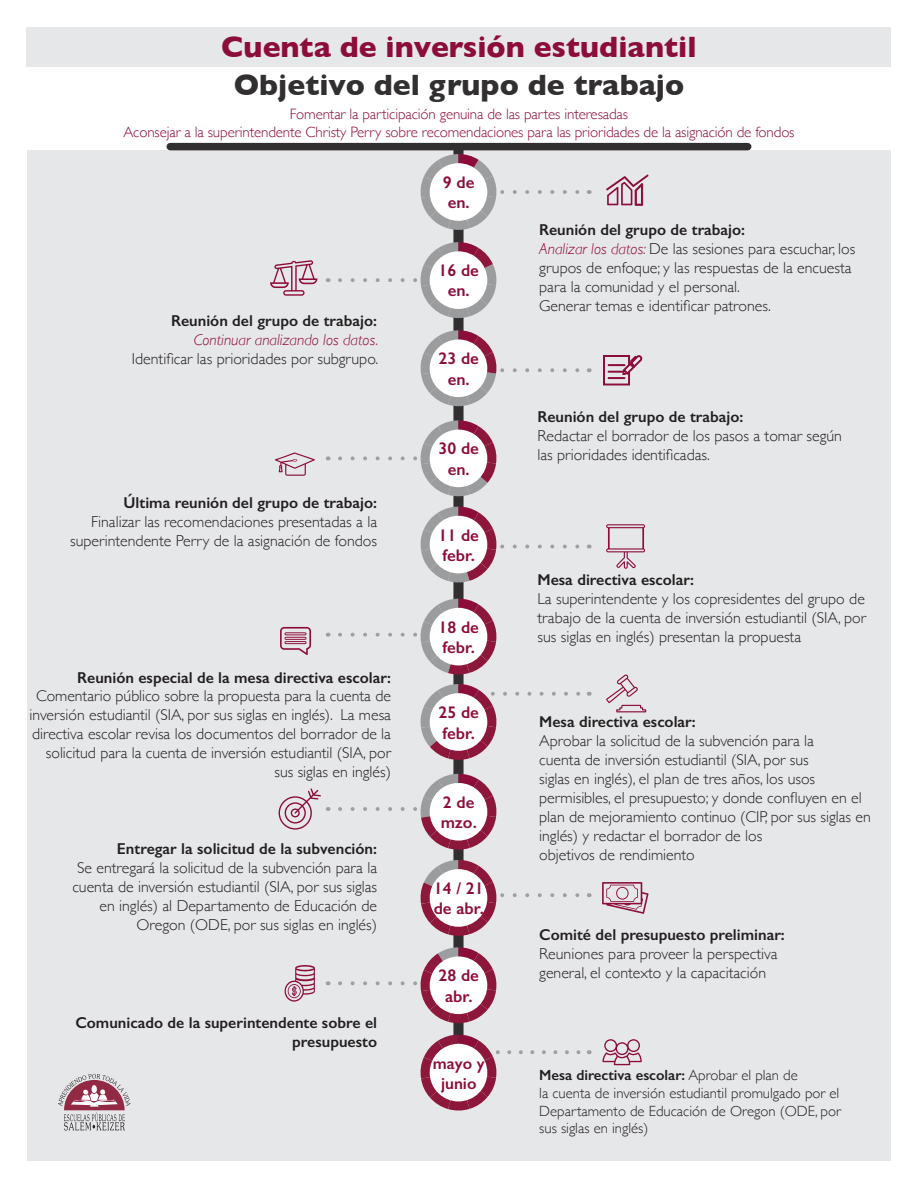
<style>
.page{position:relative;width:918px;height:1188px;background:#fff}
.page>*{position:absolute;margin:0;border:0;box-sizing:border-box;transform-origin:0 0}
.t1{font:700 30px "Gill Sans";color:#8d0d3a}
.t2{font:700 30px "Gill Sans";color:#312f30}
.t3{font:600 16.95px/20.2px "Gill Sans";color:#8d0d3a}
.t4{font:600 16.5px/19.8px "Gill Sans";color:#8d0d3a;text-align:center}
.t5{font:300 15.9px/19px "Gill Sans";color:#231f20}
.t6{font:600 15.9px/19px "Gill Sans";color:#231f20;text-align:right}
.t7{font:300 15.75px/18.9px "Gill Sans";color:#231f20;text-align:right}
.t8{font:300 15px/18px "Gill Sans";letter-spacing:-.01em;color:#8d0d3a;text-align:center}
.t9{font:300 14.7px/17.7px "Gill Sans";color:#231f20}
.s1{font-weight:600}
.s2{font-style:italic;color:#8e0c3a}
</style>
<div class="page">
<div style="left:27px;top:27px;width:864px;height:39px;background:#e6e7e9"></div>
<div style="left:27px;top:150px;width:864px;height:1011px;background:#e6e7e9"></div>
<div style="left:453px;top:148px;width:11px;height:890px;background:#312f30"></div>
<svg style="left:340px;top:947px;width:157px;height:77px"></svg>
<svg style="left:420px;top:860px;width:160px;height:76px"></svg>
<svg style="left:340px;top:420px;width:157px;height:77px"></svg>
<svg style="left:340px;top:774px;width:157px;height:76px"></svg>
<svg style="left:420px;top:684px;width:160px;height:77px"></svg>
<svg style="left:340px;top:599px;width:157px;height:76px"></svg>
<svg style="left:420px;top:507px;width:160px;height:76px"></svg>
<svg style="left:420px;top:330px;width:160px;height:77px"></svg>
<svg style="left:340px;top:242px;width:157px;height:77px"></svg>
<div style="left:170px;top:143px;width:578px;height:7px;background:#312f30"></div>
<svg style="left:420px;top:154px;width:160px;height:77px"></svg>
<div style="left:430px;top:163px;width:57px;height:58px;background:#fff;border-radius:50%"></div>
<div style="left:430px;top:251px;width:57px;height:58px;background:#fff;border-radius:50%"></div>
<div style="left:430px;top:339px;width:57px;height:58px;background:#fff;border-radius:50%"></div>
<div style="left:430px;top:430px;width:57px;height:57px;background:#fff;border-radius:50%"></div>
<div style="left:430px;top:516px;width:57px;height:57px;background:#fff;border-radius:50%"></div>
<div style="left:430px;top:608px;width:57px;height:57px;background:#fff;border-radius:50%"></div>
<div style="left:430px;top:693px;width:57px;height:58px;background:#fff;border-radius:50%"></div>
<div style="left:430px;top:783px;width:57px;height:58px;background:#fff;border-radius:50%"></div>
<div style="left:430px;top:869px;width:57px;height:58px;background:#fff;border-radius:50%"></div>
<div style="left:430px;top:956px;width:57px;height:58px;background:#fff;border-radius:50%"></div>
<svg style="left:58px;top:1074px;width:73px;height:57px"></svg>
<svg style="left:420px;top:1035px;width:161px;height:76px"></svg>
<div style="left:430px;top:1044px;width:57px;height:57px;background:#fff;border-radius:50%"></div>
<svg style="left:603px;top:355px;width:40px;height:31px"></svg>
<svg style="left:275px;top:452px;width:40px;height:24px"></svg>
<svg style="left:279px;top:788px;width:42px;height:42px"></svg>
<svg style="left:606px;top:524px;width:39px;height:45px"></svg>
<svg style="left:606px;top:674px;width:40px;height:38px"></svg>
<svg style="left:602px;top:882px;width:47px;height:32px"></svg>
<svg style="left:285px;top:965px;width:30px;height:37px"></svg>
<svg style="left:602px;top:1039px;width:40px;height:26px"></svg>
<svg style="left:606px;top:174px;width:43px;height:32px"></svg>
<svg style="left:270px;top:260px;width:47px;height:36px"></svg>
<svg style="left:280px;top:627px;width:31px;height:28px"></svg>
<p class="t1" style="left:221px;top:23px;width:477px">Cuenta de inversión estudiantil</p>
<p class="t2" style="left:234px;top:61px;width:452px">Objetivo del grupo de trabajo</p>
<p class="t8" style="left:123px;top:104px;width:673px">Fomentar la participación genuina de las partes interesadas<br>Aconsejar a la superintendente Christy Perry sobre recomendaciones para las prioridades de la asignación de fondos</p>
<p class="t3" style="left:443px;top:172px;width:33px">9 de en.</p>
<p class="t5" style="left:132px;top:311px;width:248px;text-align:right"><span class="s1">Reunión del grupo de trabajo:<br></span><span class="s2">Continuar analizando los datos.<br></span>Identificar las prioridades por subgrupo.</p>
<p class="t5" style="left:70px;top:492px;width:309px;text-align:right"><span class="s1">Última reunión del grupo de trabajo:<br></span>Finalizar las recomendaciones presentadas a la superintendente Perry de la asignación de fondos</p>
<p class="t6" style="left:77px;top:667px;width:315px">Reunión especial de la mesa directiva escolar:</p>
<p class="t7" style="left:30px;top:686px;width:363px">Comentario público sobre la propuesta para la cuenta de inversión estudiantil (SIA, por sus siglas en inglés). La mesa directiva escolar revisa los documentos del borrador de la solicitud para la cuenta de inversión estudiantil (SIA, por sus siglas en inglés)</p>
<p class="t5" style="left:72px;top:839px;width:306px;text-align:right"><span class="s1">Entregar la solicitud de la subvención:<br></span>Se entregará la solicitud de la subvención para la cuenta de inversión estudiantil (SIA, por sus siglas en inglés) al Departamento de Educación de Oregon (ODE, por sus siglas en inglés)</p>
<p class="t6" style="left:75px;top:1013px;width:303px">Comunicado de la superintendente sobre el presupuesto</p>
<p class="t3" style="left:439px;top:260px;width:42px;text-align:center">16 de en.</p>
<p class="t3" style="left:439px;top:348px;width:42px;text-align:center">23 de en.</p>
<p class="t3" style="left:439px;top:438px;width:42px;text-align:center">30 de en.</p>
<p class="t3" style="left:439px;top:525px;width:42px">11 de febr.</p>
<p class="t3" style="left:439px;top:617px;width:42px">18 de febr.</p>
<p class="t3" style="left:439px;top:702px;width:42px">25 de febr.</p>
<p class="t3" style="left:441px;top:792px;width:38px">2 de mzo.</p>
<p class="t3" style="left:434px;top:878px;width:52px">14 / 21 de abr.</p>
<p class="t3" style="left:439px;top:965px;width:42px;text-align:center">28 de abr.</p>
<p class="t4" style="left:433px;top:1053px;width:53px">mayo y junio</p>
<p class="t6" style="left:539px;top:220px;width:207px">Reunión del grupo de trabajo:</p>
<p class="t5" style="left:539px;top:239px;width:318px"><span class="s2">Analizar los datos:</span> De las sesiones para escuchar, los grupos de enfoque; y las respuestas de la encuesta para la comunidad y el personal.</p>
<p class="t5" style="left:539px;top:296px;width:233px">Generar temas e identificar patrones.</p>
<p class="t6" style="left:538px;top:407px;width:207px">Reunión del grupo de trabajo:</p>
<p class="t5" style="left:538px;top:425px;width:306px">Redactar el borrador de los pasos a tomar según las prioridades identificadas.</p>
<p class="t5" style="left:538px;top:570px;width:330px"><span class="s1">Mesa directiva escolar:<br></span>La superintendente y los copresidentes del grupo de trabajo de la cuenta de inversión estudiantil (SIA, por sus siglas en inglés) presentan la propuesta</p>
<p class="t5" style="left:539px;top:711px;width:333px"><span class="s1">Mesa directiva escolar:<br></span>Aprobar la solicitud de la subvención para la<br>cuenta de inversión estudiantil (SIA, por sus<br>siglas en inglés), el plan de tres años, los usos permisibles, el presupuesto; y donde confluyen en el plan de mejoramiento continuo (CIP, por sus siglas en inglés) y redactar el borrador de los<br>objetivos de rendimiento</p>
<p class="t5" style="left:539px;top:925px;width:247px"><span class="s1">Comité del presupuesto preliminar:<br></span>Reuniones para proveer la perspectiva general, el contexto y la capacitación</p>
<p class="t9" style="left:539px;top:1066px;width:303px"><span class="s1">Mesa directiva escolar:</span> Aprobar el plan de<br>la cuenta de inversión estudiantil promulgado por el Departamento de Educación de Oregon (ODE, por sus siglas en inglés)</p>
</div>
